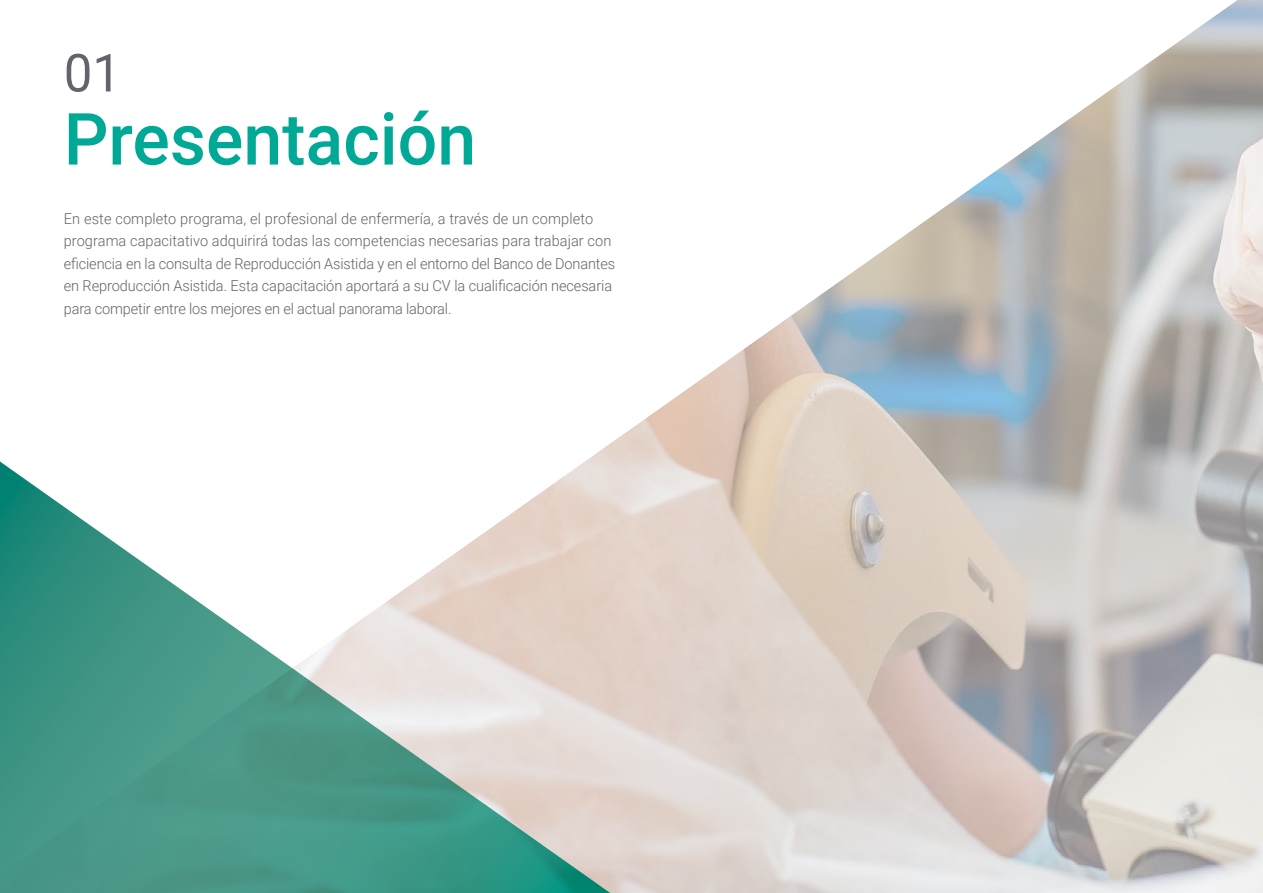
<style>
.page{position:relative;width:1263px;height:893px;background:#fff}
.page>*{position:absolute;margin:0;border:0;box-sizing:border-box;transform-origin:0 0}
.t1{font:500 72px "Roboto";color:#00a996}
.t2{font:52.5px "Roboto";color:#61646a}
.t3{font:300 15px/22.5px "Roboto";letter-spacing:-.005em;color:#61646a}
</style>
<div class="page">
<img style="left:607px;top:0;width:656px;height:893px">
<svg style="left:0;top:446px;width:640px;height:447px"></svg>
<h2 class="t2" style="left:64px;top:36px;width:59px">01</h2>
<h1 class="t1" style="left:64px;top:89px;width:414px">Presentación</h1>
<p class="t3" style="left:64px;top:207px;width:553px">En este completo programa, el profesional de enfermería, a través de un completo programa capacitativo adquirirá todas las competencias necesarias para trabajar con eficiencia en la consulta de Reproducción Asistida y en el entorno del Banco de Donantes en Reproducción Asistida. Esta capacitación aportará a su CV la cualificación necesaria para competir entre los mejores en el actual panorama laboral.</p>
</div>
